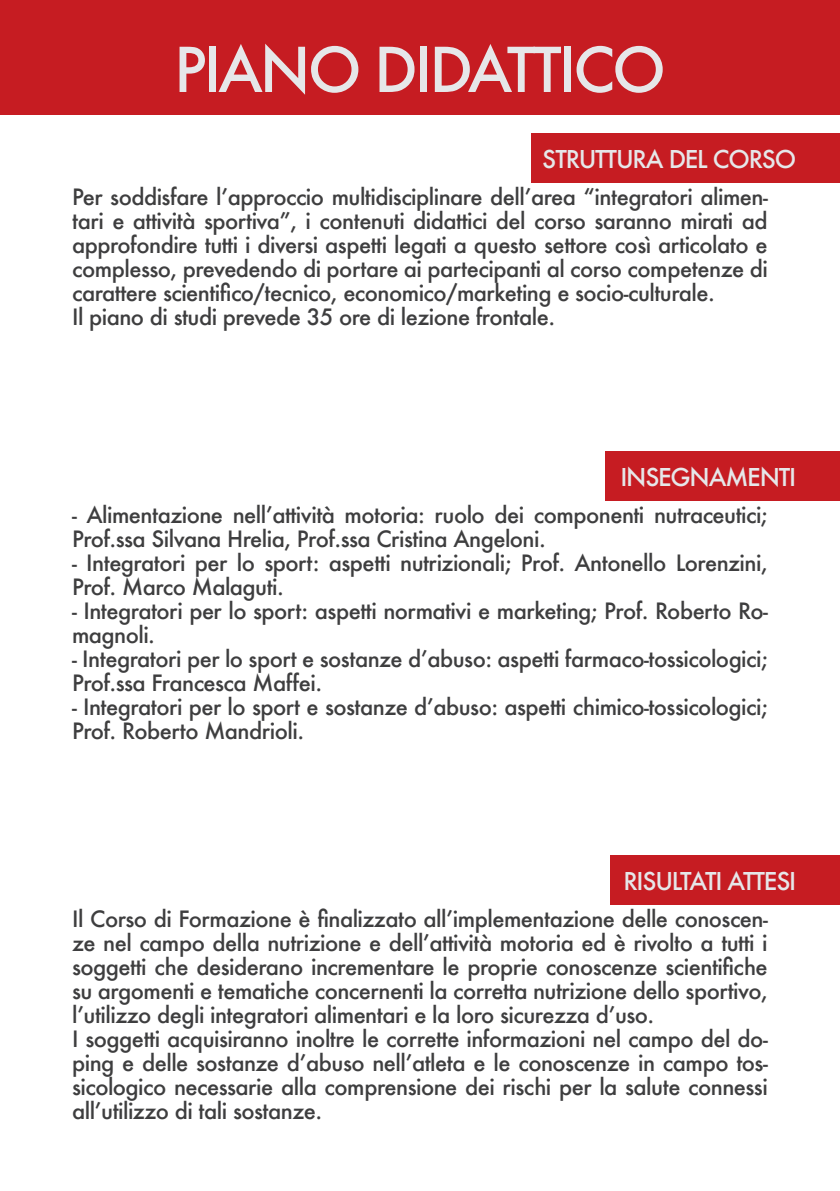
<style>
.page{position:relative;width:840px;height:1191px;background:#fff}
.page>*{position:absolute;margin:0;border:0;box-sizing:border-box;transform-origin:0 0}
.t1{font:500 60px "Futura";letter-spacing:-.05em;color:#e6e7e9}
.t2{font:500 24px "Futura";letter-spacing:-.05em;color:#e6e7e9}
.t3{font:500 22px/24px "Futura";letter-spacing:-.025em;color:#3e3e3f}
</style>
<div class="page">
<div style="left:0;top:0;width:839px;height:115px;background:#c61c22"></div>
<div style="left:531px;top:133px;width:308px;height:50px;background:#c61c22"></div>
<div style="left:609px;top:855px;width:230px;height:49px;background:#c61c22"></div>
<div style="left:605px;top:451px;width:234px;height:50px;background:#c61c22"></div>
<p class="t1" style="left:174px;top:29px;width:493px">PIANO DIDATTICO</p>
<p class="t2" style="left:542px;top:142px;width:255px">STRUTTURA DEL CORSO</p>
<p class="t3" style="left:72px;top:185px;width:697px;text-align:justify">Per soddisfare l’approccio multidisciplinare dell’area “integratori alimen&shy;tari e attività sportiva”, i contenuti didattici del corso saranno mirati ad approfondire tutti i diversi aspetti legati a questo settore così articolato e complesso, prevedendo di portare ai partecipanti al corso competenze di carattere scientifico/tecnico, economico/marketing e socio-culturale.</p>
<p class="t3" style="left:72px;top:305px;width:484px">Il piano di studi prevede 35 ore di lezione frontale.</p>
<p class="t2" style="left:620px;top:461px;width:177px">INSEGNAMENTI</p>
<p class="t3" style="left:72px;top:503px;width:696px">- Alimentazione nell’attività motoria: ruolo dei componenti nutraceutici;<br>Prof.ssa Silvana Hrelia, Prof.ssa Cristina Angeloni.</p>
<p class="t3" style="left:72px;top:551px;width:696px">- Integratori per lo sport: aspetti nutrizionali; Prof. Antonello Lorenzini,<br>Prof. Marco Malaguti.</p>
<p class="t3" style="left:72px;top:599px;width:697px">- Integratori per lo sport: aspetti normativi e marketing; Prof. Roberto Ro&shy;magnoli.</p>
<p class="t3" style="left:72px;top:647px;width:697px">- Integratori per lo sport e sostanze d’abuso: aspetti farmaco-tossicologici;<br>Prof.ssa Francesca Maffei.</p>
<p class="t3" style="left:72px;top:695px;width:697px">- Integratori per lo sport e sostanze d’abuso: aspetti chimico-tossicologici;<br>Prof. Roberto Mandrioli.</p>
<p class="t2" style="left:623px;top:864px;width:174px">RISULTATI ATTESI</p>
<p class="t3" style="left:72px;top:906px;width:697px;text-align:justify">Il Corso di Formazione è finalizzato all’implementazione delle conoscen&shy;ze nel campo della nutrizione e dell’attività motoria ed è rivolto a tutti i soggetti che desiderano incrementare le proprie conoscenze scientifiche su argomenti e tematiche concernenti la corretta nutrizione dello sportivo, l’utilizzo degli integratori alimentari e la loro sicurezza d’uso.</p>
<p class="t3" style="left:72px;top:1026px;width:697px;text-align:justify">I soggetti acquisiranno inoltre le corrette informazioni nel campo del do&shy;ping e delle sostanze d’abuso nell’atleta e le conoscenze in campo tos&shy;sicologico necessarie alla comprensione dei rischi per la salute connessi all’utilizzo di tali sostanze.</p>
</div>
